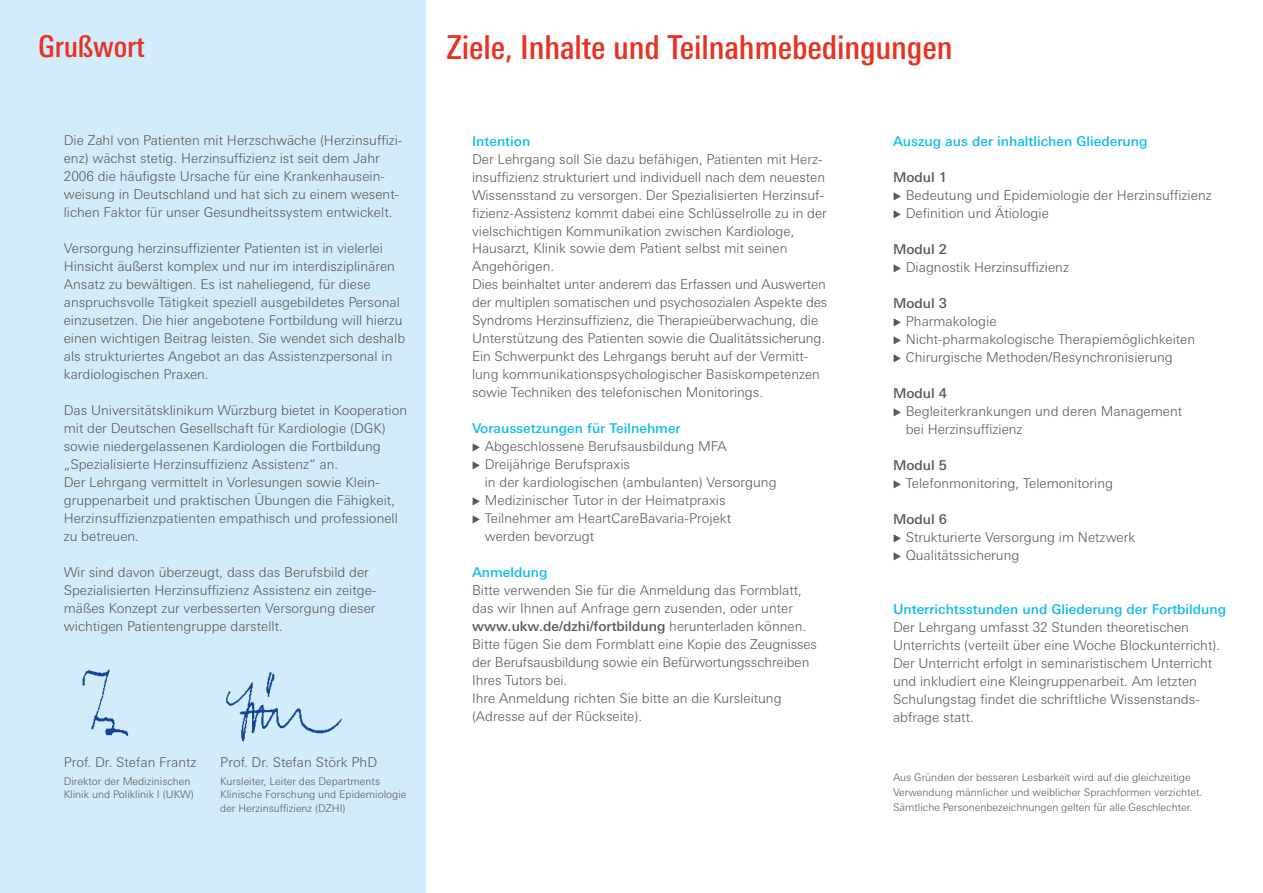
<style>
.page{position:relative;width:1263px;height:893px;background:#fff}
.page>*{position:absolute;margin:0;border:0;box-sizing:border-box;transform-origin:0 0}
.t1{font:500 condensed 33px "Univers Next Pro";letter-spacing:-.005em;color:#e63323}
.t2{font:500 condensed 30px "Univers Next Pro";letter-spacing:-.005em;color:#e63323}
.t3{font:300 13.5px/18px "Univers Next Pro";color:#575756}
.t4{font:500 13.5px "Univers Next Pro";color:#0bbbef}
.t5{font:500 13.5px "Univers Next Pro";color:#575756}
.t6{font:300 10.5px/13.5px "Univers Next Pro";color:#575756}
.s1{font-weight:500}
</style>
<div class="page">
<div style="left:0;top:0;width:425px;height:893px;background:#d2ecfc"></div>
<img style="left:82px;top:669px;width:47px;height:67px">
<img style="left:226px;top:672px;width:116px;height:69px">
<h2 class="t2" style="left:38px;top:28px;width:108px">Grußwort</h2>
<p class="t3" style="left:64px;top:132px;width:340px">Die Zahl von Patienten mit Herzschwäche (Herzinsuffizi&shy;enz) wächst stetig. Herzinsuffizienz ist seit dem Jahr 2006 die häufigste Ursache für eine Krankenhausein&shy;weisung in Deutschland und hat sich zu einem wesent&shy;lichen Faktor für unser Gesundheitssystem entwickelt.</p>
<p class="t3" style="left:64px;top:240px;width:343px">Versorgung herzinsuffizienter Patienten ist in vielerlei Hinsicht äußerst komplex und nur im interdisziplinären Ansatz zu bewältigen. Es ist naheliegend, für diese anspruchsvolle Tätigkeit speziell ausgebildetes Personal einzusetzen. Die hier angebotene Fortbildung will hierzu einen wichtigen Beitrag leisten. Sie wendet sich deshalb als strukturiertes Angebot an das Assistenzpersonal in kardiologischen Praxen.</p>
<p class="t3" style="left:64px;top:402px;width:345px">Das Universitätsklinikum Würzburg bietet in Kooperation mit der Deutschen Gesellschaft für Kardiologie (DGK) sowie niedergelassenen Kardiologen die Fortbildung „Spezialisierte Herzinsuffizienz Assistenz“ an.<br>Der Lehrgang vermittelt in Vorlesungen sowie Klein&shy;gruppenarbeit und praktischen Übungen die Fähigkeit, Herzinsuffizienzpatienten empathisch und professionell zu betreuen.</p>
<p class="t3" style="left:64px;top:564px;width:314px">Wir sind davon überzeugt, dass das Berufsbild der Spezialisierten Herzinsuffizienz Assistenz ein zeitge&shy;mäßes Konzept zur verbesserten Versorgung dieser wichtigen Patientengruppe darstellt.</p>
<h1 class="t1" style="left:446px;top:28px;width:507px">Ziele, Inhalte und Teilnahmebedingungen</h1>
<p class="t4" style="left:472px;top:133px;width:60px">Intention</p>
<p class="t3" style="left:472px;top:150px;width:357px">Der Lehrgang soll Sie dazu befähigen, Patienten mit Herz&shy;insuffizienz strukturiert und individuell nach dem neuesten Wissensstand zu versorgen. Der Spezialisierten Herzinsuf&shy;fizienz-Assistenz kommt dabei eine Schlüsselrolle zu in der vielschichtigen Kommunikation zwischen Kardiologe, Hausarzt, Klinik sowie dem Patient selbst mit seinen Angehörigen.<br>Dies beinhaltet unter anderem das Erfassen und Auswerten der multiplen somatischen und psychosozialen Aspekte des Syndroms Herzinsuffizienz, die Therapieüberwachung, die Unterstützung des Patienten sowie die Qualitätssicherung.<br>Ein Schwerpunkt des Lehrgangs beruht auf der Vermitt&shy;lung kommunikationspsychologischer Basiskompetenzen sowie Techniken des telefonischen Monitorings.</p>
<p class="t4" style="left:472px;top:421px;width:210px">Voraussetzungen für Teilnehmer</p>
<p class="t3" style="left:485px;top:438px;width:293px">Abgeschlossene Berufsausbildung MFA Dreijährige Berufspraxis<br>in der kardiologischen (ambulanten) Versorgung Medizinischer Tutor in der Heimatpraxis Teilnehmer am HeartCareBavaria-Projekt werden bevorzugt</p>
<p class="t4" style="left:472px;top:565px;width:77px">Anmeldung</p>
<p class="t3" style="left:472px;top:582px;width:347px">Bitte verwenden Sie für die Anmeldung das Formblatt, das wir Ihnen auf Anfrage gern zusenden, oder unter <span class="s1">www.ukw.de/dzhi/fortbildung</span> herunterladen können.<br>Bitte fügen Sie dem Formblatt eine Kopie des Zeugnisses der Berufsausbildung sowie ein Befürwortungsschreiben Ihres Tutors bei.<br>Ihre Anmeldung richten Sie bitte an die Kursleitung (Adresse auf der Rückseite).</p>
<p class="t4" style="left:893px;top:133px;width:256px">Auszug aus der inhaltlichen Gliederung</p>
<p class="t5" style="left:893px;top:169px;width:55px">Modul 1</p>
<p class="t3" style="left:906px;top:186px;width:307px">Bedeutung und Epidemiologie der Herzinsuffizienz<br>Definition und Ätiologie</p>
<p class="t5" style="left:893px;top:241px;width:55px">Modul 2</p>
<p class="t3" style="left:906px;top:258px;width:165px">Diagnostik Herzinsuffizienz</p>
<p class="t5" style="left:893px;top:295px;width:55px">Modul 3</p>
<p class="t3" style="left:906px;top:312px;width:291px">Pharmakologie<br>Nicht-pharmakologische Therapiemöglichkeiten<br>Chirurgische Methoden/Resynchronisierung</p>
<p class="t5" style="left:893px;top:385px;width:55px">Modul 4</p>
<p class="t3" style="left:906px;top:402px;width:278px">Begleiterkrankungen und deren Management bei Herzinsuffizienz</p>
<p class="t5" style="left:893px;top:457px;width:55px">Modul 5</p>
<p class="t3" style="left:906px;top:474px;width:209px">Telefonmonitoring, Telemonitoring</p>
<p class="t5" style="left:893px;top:511px;width:55px">Modul 6</p>
<p class="t3" style="left:906px;top:528px;width:231px">Strukturierte Versorgung im Netzwerk<br>Qualitätssicherung</p>
<p class="t4" style="left:893px;top:601px;width:335px">Unterrichtsstunden und Gliederung der Fortbildung</p>
<p class="t3" style="left:893px;top:618px;width:329px">Der Lehrgang umfasst 32 Stunden theoretischen Unterrichts (verteilt über eine Woche Blockunterricht).<br>Der Unterricht erfolgt in seminaristischem Unterricht und inkludiert eine Kleingruppenarbeit. Am letzten Schulungstag findet die schriftliche Wissenstands&shy;abfrage statt.</p>
<p class="t3" style="left:64px;top:753px;width:134px">Prof. Dr. Stefan Frantz</p>
<p class="t6" style="left:64px;top:774px;width:132px">Direktor der Medizinischen<br>Klinik und Poliklinik I (UKW)</p>
<p class="t3" style="left:220px;top:753px;width:158px">Prof. Dr. Stefan Störk PhD</p>
<p class="t6" style="left:220px;top:774px;width:188px">Kursleiter, Leiter des Departments<br>Klinische Forschung und Epidemiologie der Herzinsuffizienz (DZHI)</p>
<p class="t6" style="left:893px;top:770px;width:311px;line-height:15px">Aus Gründen der besseren Lesbarkeit wird auf die gleichzeitige<br>Verwendung männlicher und weiblicher Sprachformen verzichtet.<br>Sämtliche Personenbezeichnungen gelten für alle Geschlechter.</p>
</div>
